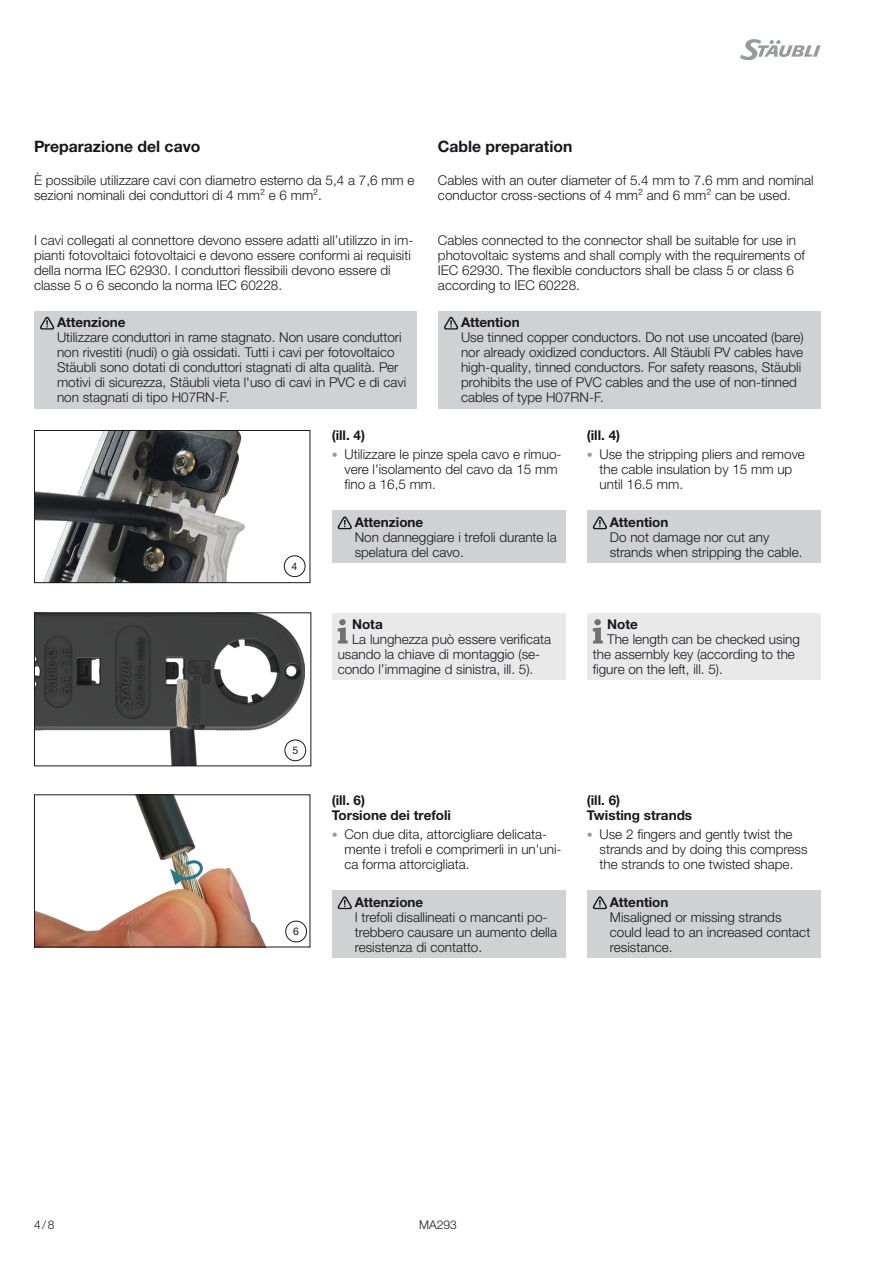
<style>
.page{position:relative;width:893px;height:1263px;background:#fff}
.page>*{position:absolute;margin:0;border:0;box-sizing:border-box;transform-origin:0 0}
.Head_2{font:700 15.75px "Helvetica Neue LTW1 G";color:#1a171c}
.Achtung_IT{font:300 13.5px/15px "Helvetica Neue LTW1 G";color:#1a171c}
.Achtung_EN{font:300 13.5px/15px "Helvetica Neue LTW1 G";color:#1a171c}
.Text_IT{font:300 13.5px/15px "Helvetica Neue LTW1 G";color:#1a171c}
.Text_EN{font:300 13.5px/15px "Helvetica Neue LTW1 G";color:#1a171c}
.Hinweis_IT{font:300 13.5px "Helvetica Neue LTW1 G";color:#1a171c}
.Hinweis_EN{font:300 13.5px "Helvetica Neue LTW1 G";color:#1a171c}
.Head_3{font:700 13.5px "Helvetica Neue LTW1 G";color:#1a171c}
.Hinweis_IT-2{font:700 13.5px "Helvetica Neue LTW1 G";color:#1a171c}
.Hinweis_EN-2{font:700 13.5px "Helvetica Neue LTW1 G";color:#1a171c}
.t1{font:300 12px "Helvetica Neue LTW1 G";color:#1a171c}
.Bilderzahlen{font:10.5px "Helvetica Neue LTW1 G";color:#1a171c}
.s1{font-weight:700}
.s2{font-size:12px;color:#969b9f}
</style>
<div class="page">
<svg style="left:740px;top:39px;width:81px;height:21px"></svg>
<img style="left:36px;top:796px;width:271px;height:149px">
<div style="left:286px;top:921px;width:21px;height:21px;background:#fff;border-radius:50%"></div>
<div style="left:285px;top:921px;width:22px;height:21px;border:1px solid #1a171c;border-radius:50%"></div>
<svg style="left:170px;top:859px;width:38px;height:26px"></svg>
<div style="left:284px;top:555px;width:22px;height:22px;border:1px solid #1a171c;border-radius:50%"></div>
<img style="left:36px;top:432px;width:249px;height:149px">
<div style="left:34px;top:430px;width:276px;height:153px;border:1px solid #1a171c"></div>
<img style="left:36px;top:614px;width:268px;height:150px">
<div style="left:34px;top:612px;width:277px;height:154px;border:1px solid #1a171c"></div>
<div style="left:285px;top:740px;width:21px;height:21px;background:#fff;border-radius:50%"></div>
<div style="left:284px;top:739px;width:22px;height:22px;border:1px solid #1a171c;border-radius:50%"></div>
<div style="left:34px;top:311px;width:383px;height:97px;background:#d0d1d2"></div>
<svg style="left:40px;top:317px;width:14px;height:13px"></svg>
<div style="left:438px;top:311px;width:383px;height:97px;background:#d0d1d2"></div>
<svg style="left:444px;top:317px;width:14px;height:13px"></svg>
<div style="left:332px;top:510px;width:234px;height:53px;background:#d0d1d2"></div>
<svg style="left:338px;top:516px;width:14px;height:13px"></svg>
<div style="left:587px;top:510px;width:234px;height:53px;background:#d0d1d2"></div>
<svg style="left:593px;top:516px;width:14px;height:13px"></svg>
<div style="left:332px;top:613px;width:234px;height:66px;background:#e9e9ea"></div>
<svg style="left:338px;top:619px;width:10px;height:24px"></svg>
<div style="left:587px;top:613px;width:234px;height:66px;background:#e9e9ea"></div>
<svg style="left:593px;top:619px;width:10px;height:24px"></svg>
<div style="left:332px;top:890px;width:234px;height:68px;background:#d0d1d2"></div>
<svg style="left:338px;top:896px;width:14px;height:13px"></svg>
<div style="left:587px;top:890px;width:234px;height:68px;background:#d0d1d2"></div>
<svg style="left:593px;top:896px;width:14px;height:13px"></svg>
<p class="Head_2" style="left:34px;top:136px;width:168px">Preparazione del cavo</p>
<p class="Head_2" style="left:438px;top:136px;width:136px">Cable preparation</p>
<p class="Text_IT" style="left:34px;top:172px;width:382px">È possibile utilizzare cavi con diametro esterno da 5,4 a 7,6 mm e sezioni nominali dei conduttori di 4 mm² e 6 mm².</p>
<p class="Text_IT" style="left:34px;top:232px;width:381px">I cavi collegati al connettore devono essere adatti all’utilizzo in im&shy;pianti fotovoltaici fotovoltaici e devono essere conformi ai requisiti della norma IEC 62930. I conduttori flessibili devono essere di classe 5 o 6 secondo la norma IEC 60228.</p>
<p class="Text_EN" style="left:438px;top:172px;width:377px">Cables with an outer diameter of 5. 4 mm to 7. 6 mm and nominal conductor cross-sections of 4 mm² and 6 mm² can be used.</p>
<p class="Text_EN" style="left:438px;top:232px;width:369px">Cables connected to the connector shall be suitable for use in photovoltaic systems and shall comply with the requirements of IEC 62930. The flexible conductors shall be class 5 or class 6 according to IEC 60228.</p>
<p class="Achtung_IT" style="left:57px;top:315px;width:351px"><span class="s1">Attenzione<br></span>Utilizzare conduttori in rame stagnato. Non usare conduttori non rivestiti (nudi) o già ossidati. Tutti i cavi per fotovoltaico Stäubli sono dotati di conduttori stagnati di alta qualità. Per motivi di sicurezza, Stäubli vieta l'uso di cavi in PVC e di cavi non stagnati di tipo H07RN-F.</p>
<p class="Achtung_EN" style="left:461px;top:315px;width:344px"><span class="s1">Attention<br></span>Use tinned copper conductors. Do not use uncoated (bare) nor already oxidized conductors. All Stäubli PV cables have high-quality, tinned conductors. For safety reasons, Stäubli prohibits the use of PVC cables and the use of non-tinned cables of type H07RN-F.</p>
<p class="Head_3" style="left:332px;top:427px;width:35px">(ill. 4)</p>
<p class="Achtung_IT" style="left:344px;top:447px;width:219px;text-indent:-13px"><span class="s2">•</span> Utilizzare le pinze spela cavo e rimuo&shy;vere l'isolamento del cavo da 15 mm fino a 16,5 mm.</p>
<p class="Head_3" style="left:587px;top:427px;width:35px">(ill. 4)</p>
<p class="Achtung_IT" style="left:600px;top:447px;width:207px;text-indent:-13px"><span class="s2">•</span> Use the stripping pliers and remove the cable insulation by 15 mm up until 16.5 mm.</p>
<p class="Bilderzahlen" style="left:292px;top:559px;width:7px">4</p>
<p class="Bilderzahlen" style="left:293px;top:743px;width:7px">5</p>
<p class="Bilderzahlen" style="left:293px;top:925px;width:7px">6</p>
<p class="Achtung_IT" style="left:355px;top:515px;width:203px"><span class="s1">Attenzione<br></span>Non danneggiare i trefoli durante la spelatura del cavo.</p>
<p class="Achtung_EN" style="left:610px;top:515px;width:192px"><span class="s1">Attention<br></span>Do not damage nor cut any strands when stripping the cable.</p>
<p class="Hinweis_IT-2" style="left:352px;top:615px;width:32px">Nota</p>
<p class="Hinweis_IT" style="left:352px;top:630px;width:201px">La lunghezza può essere verificata</p>
<p class="Hinweis_IT" style="left:338px;top:645px;width:204px">usando la chiave di montaggio (se-</p>
<p class="Hinweis_IT" style="left:338px;top:660px;width:195px">condo l’immagine d sinistra, ill. 5).</p>
<p class="Hinweis_EN-2" style="left:607px;top:615px;width:32px">Note</p>
<p class="Hinweis_EN" style="left:607px;top:630px;width:194px">The length can be checked using</p>
<p class="Hinweis_EN" style="left:593px;top:645px;width:204px">the assembly key (according to the</p>
<p class="Hinweis_EN" style="left:593px;top:660px;width:129px">figure on the left, ill. 5).</p>
<p class="Head_3" style="left:332px;top:792px;width:35px">(ill. 6)</p>
<p class="Head_3" style="left:332px;top:807px;width:121px">Torsione dei trefoli</p>
<p class="Achtung_IT" style="left:344px;top:827px;width:219px;text-indent:-13px"><span class="s2">•</span> Con due dita, attorcigliare delicata&shy;mente i trefoli e comprimerli in un'uni&shy;ca forma attorcigliata.</p>
<p class="Head_3" style="left:587px;top:792px;width:35px">(ill. 6)</p>
<p class="Head_3" style="left:587px;top:807px;width:107px">Twisting strands</p>
<p class="Achtung_IT" style="left:600px;top:827px;width:210px;text-indent:-13px"><span class="s2">•</span> Use 2 fingers and gently twist the strands and by doing this compress the strands to one twisted shape.</p>
<p class="Achtung_IT" style="left:355px;top:895px;width:204px"><span class="s1">Attenzione<br></span>I trefoli disallineati o mancanti po&shy;trebbero causare un aumento della resistenza di contatto.</p>
<p class="Achtung_EN" style="left:610px;top:895px;width:202px"><span class="s1">Attention<br></span>Misaligned or missing strands could lead to an increased contact resistance.</p>
<p class="t1" style="left:34px;top:1217px;width:22px">4/8</p>
<p class="t1" style="left:419px;top:1217px;width:39px">MA293</p>
</div>
